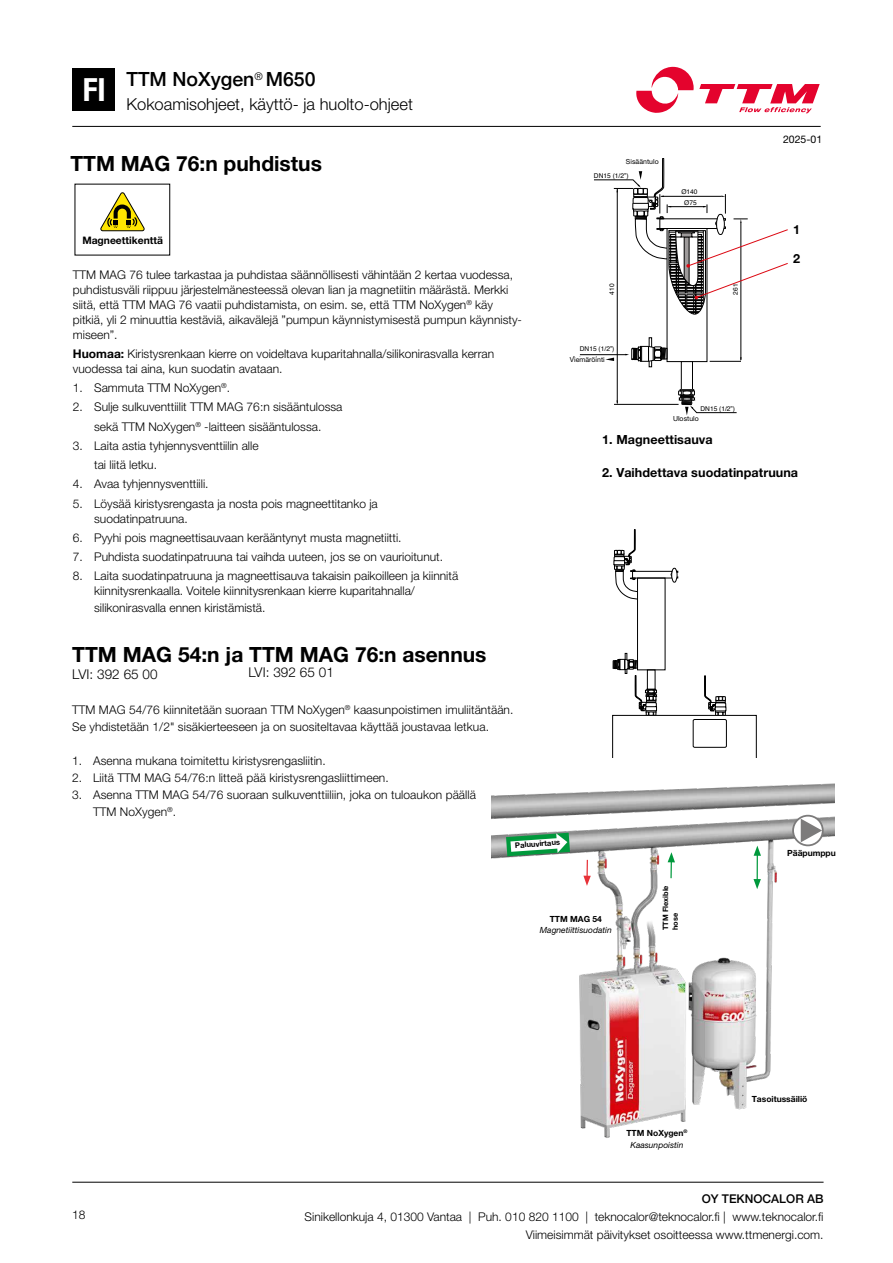
<style>
.page{position:relative;width:893px;height:1263px;background:#fff}
.page>*{position:absolute;margin:0;border:0;box-sizing:border-box;transform-origin:0 0}
.t1{font:700 condensed 31.95px "Helvetica Neue LT Pro";color:#fff}
.t2{font:700 21px "Helvetica Neue LT Pro";color:#000}
.t3{font:500 19.5px "Helvetica Neue";color:#000}
.t4{font:300 16.5px "Helvetica Neue LT Pro";color:#000}
.t5{font:300 13.5px "Helvetica Neue LT Pro";letter-spacing:.005em;color:#000}
.t6{font:700 12.6px "Helvetica Neue LT Pro";letter-spacing:.005em;color:#000}
.t7{font:300 12px/15px "Helvetica Neue LT Pro";color:#000}
.t8{font:300 12px/17px "Helvetica Neue LT Std";letter-spacing:.005em;color:#000}
.t9{font:500 12px "Helvetica Neue";color:#000}
.t10{font:300 12px "Helvetica Neue LT Pro";color:#000}
.t11{font:10.5px "Helvetica Neue LT Pro";color:#000}
.t12{font:700 10.35px "Helvetica Neue LT Pro";color:#000}
.t13{font:italic 8.55px/11.2px "Helvetica Neue LT Pro";color:#000;text-align:center}
.t14{font:700 8.55px "Helvetica Neue LT Pro";color:#000}
.t15{font:700 7.65px "Helvetica Neue LT Pro";color:#000}
.t16{font:700 7.35px/9.9px "Helvetica Neue LT Pro";color:#000}
.t17{font:6.9px "Helvetica Neue LT Pro";letter-spacing:.005em;color:#000}
.t18{font:6.6px "Helvetica";color:#000}
.s1{font-weight:700}
.s2{font-weight:700;font-style:normal}
</style>
<div class="page">
<div style="left:73px;top:68px;width:42px;height:43px;background:#000"></div>
<svg style="left:612px;top:529px;width:144px;height:229px"></svg>
<div style="left:693px;top:719px;width:33px;height:28px;background:#fff"></div>
<div style="left:693px;top:719px;width:33px;height:28px;border:1px solid #000"></div>
<svg style="left:580px;top:158px;width:208px;height:257px"></svg>
<svg style="left:100px;top:192px;width:45px;height:40px"></svg>
<img style="left:492px;top:783px;width:342px;height:355px">
<svg style="left:668px;top:852px;width:7px;height:26px"></svg>
<svg style="left:753px;top:846px;width:8px;height:43px"></svg>
<svg style="left:583px;top:860px;width:8px;height:26px"></svg>
<svg style="left:506px;top:833px;width:64px;height:23px"></svg>
<svg style="left:793px;top:816px;width:30px;height:29px"></svg>
<div style="left:792px;top:815px;width:32px;height:31px;border:2px solid #7c7b7b;border-radius:50%"></div>
<svg style="left:801px;top:819px;width:21px;height:23px"></svg>
<svg style="left:636px;top:67px;width:184px;height:46px"></svg>
<hr style="left:72px;top:126px;width:749px;height:1px;background:#000">
<hr style="left:72px;top:1182px;width:752px;height:1px;background:#000">
<h1 class="t1" style="left:83px;top:70px;width:25px">FI</h1>
<h3 class="t3" style="left:126px;top:63px;width:191px">TTM NoXygen<sup>®</sup> M650</h3>
<h3 class="t4" style="left:126px;top:94px;width:288px">Kokoamisohjeet, käyttö- ja huolto-ohjeet</h3>
<h2 class="t2" style="left:70px;top:151px;width:253px">TTM MAG 76:n puhdistus</h2>
<p class="t12" style="left:82px;top:234px;width:82px">Magneettikenttä</p>
<p class="t7" style="left:73px;top:267px;width:451px">TTM MAG 76 tulee tarkastaa ja puhdistaa säännöllisesti vähintään 2 kertaa vuodessa, puhdistusväli riippuu järjestelmänesteessä olevan lian ja magnetiitin määrästä. Merkki siitä, että TTM MAG 76 vaatii puhdistamista, on esim. se, että TTM NoXygen<sup>®</sup> käy pitkiä, yli 2 minuuttia kestäviä, aikavälejä ”pumpun käynnistymisestä pumpun käynnisty&shy;miseen”.</p>
<p class="t7" style="left:73px;top:346px;width:423px"><span class="s1">Huomaa:</span> Kiristysrenkaan kierre on voideltava kuparitahnalla/silikonirasvalla kerran vuodessa tai aina, kun suodatin avataan.</p>
<p class="t7" style="left:73px;top:380px;width:159px">1. Sammuta TTM NoXygen<sup>®</sup>.</p>
<p class="t7" style="left:73px;top:397px;width:271px;line-height:19.2px;text-align:center">2. Sulje sulkuventtiilit TTM MAG 76:n sisääntulossa sekä TTM NoXygen<sup>®</sup> -laitteen sisääntulossa.</p>
<p class="t7" style="left:94px;top:436px;width:166px;line-height:19.2px;text-indent:-21px">3. Laita astia tyhjennysventtiilin alle tai liitä letku.</p>
<p class="t7" style="left:73px;top:476px;width:137px">4. Avaa tyhjennysventtiili.</p>
<p class="t7" style="left:94px;top:496px;width:285px;text-indent:-21px">5. Löysää kiristysrengasta ja nosta pois magneettitanko ja suodatinpatruuna.</p>
<p class="t7" style="left:73px;top:530px;width:330px">6. Pyyhi pois magneettisauvaan kerääntynyt musta magnetiitti.</p>
<p class="t7" style="left:73px;top:549px;width:372px">7. Puhdista suodatinpatruuna tai vaihda uuteen, jos se on vaurioitunut.</p>
<p class="t7" style="left:94px;top:568px;width:366px;text-indent:-21px">8. Laita suodatinpatruuna ja magneettisauva takaisin paikoilleen ja kiinnitä kiinnitysrenkaalla. Voitele kiinnitysrenkaan kierre kuparitahnalla/</p>
<p class="t7" style="left:94px;top:600px;width:173px">silikonirasvalla ennen kiristämistä.</p>
<p class="t17" style="left:626px;top:157px;width:34px">Sisääntulo</p>
<p class="t18" style="left:637px;top:161px;width:8px">IN</p>
<p class="t18" style="left:594px;top:170px;width:36px">DN15 (1/2”)</p>
<p class="t18" style="left:607px;top:295px;width:13px;rotate:-90deg">410</p>
<p class="t18" style="left:580px;top:344px;width:36px">DN15 (1/2”)</p>
<p class="t18" style="left:572px;top:354px;width:35px">Avtappning</p>
<p class="t17" style="left:570px;top:355px;width:36px">Viemäröinti</p>
<p class="t18" style="left:681px;top:187px;width:18px">Ø140</p>
<p class="t18" style="left:684px;top:197px;width:14px">Ø75</p>
<p class="t18" style="left:730px;top:295px;width:13px;rotate:-90deg">261</p>
<p class="t18" style="left:700px;top:403px;width:36px">DN15 (1/2”)</p>
<p class="t17" style="left:673px;top:415px;width:27px">Ulostulo</p>
<p class="t18" style="left:684px;top:415px;width:10px">UT</p>
<p class="t6" style="left:602px;top:431px;width:112px">1. Magneettisauva</p>
<p class="t11" style="left:783px;top:133px;width:41px">2025-01</p>
<p class="t6" style="left:793px;top:222px;width:9px">1</p>
<p class="t6" style="left:793px;top:251px;width:9px">2</p>
<p class="t6" style="left:602px;top:465px;width:198px">2. Vaihdettava suodatinpatruuna</p>
<h2 class="t2" style="left:72px;top:641px;width:416px">TTM MAG 54:n ja TTM MAG 76:n asennus</h2>
<p class="t5" style="left:72px;top:666px;width:87px">LVI: 392 65 00</p>
<p class="t5" style="left:249px;top:664px;width:87px">LVI: 392 65 01</p>
<p class="t8" style="left:72px;top:701px;width:443px">TTM MAG 54/76 kiinnitetään suoraan TTM NoXygen<sup>®</sup> kaasunpoistimen imuliitäntään.<br>Se yhdistetään 1/2" sisäkierteeseen ja on suositeltavaa käyttää joustavaa letkua.</p>
<p class="t8" style="left:72px;top:752px;width:255px">1. Asenna mukana toimitettu kiristysrengasliitin.</p>
<p class="t8" style="left:72px;top:769px;width:318px">2. Liitä TTM MAG 54/76:n litteä pää kiristysrengasliittimeen.</p>
<p class="t8" style="left:93px;top:786px;width:384px;text-indent:-21px">3. Asenna TTM MAG 54/76 suoraan sulkuventtiiliin, joka on tuloaukon päällä<br>TTM NoXygen<sup>®</sup>.</p>
<p class="t15" style="left:515px;top:840px;width:47px;rotate:-4deg">Paluuvirtaus</p>
<p class="t14" style="left:787px;top:847px;width:50px">Pääpumppu</p>
<p class="t10" style="left:72px;top:1207px;width:15px">18</p>
<p class="t14" style="left:550px;top:914px;width:54px">TTM MAG 54</p>
<p class="t13" style="left:540px;top:924px;width:73px">Magnetiittisuodatin</p>
<p class="t16" style="left:660px;top:930px;width:46px;rotate:-90deg">TTM Flexible hose</p>
<p class="t13" style="left:626px;top:1127px;width:63px"><span class="s2">TTM NoXygen</span><sup>®<br></sup>Kaasunpoistin</p>
<p class="t14" style="left:752px;top:1093px;width:57px">Tasoitussäiliö</p>
<p class="t9" style="left:702px;top:1189px;width:123px">OY TEKNOCALOR AB</p>
<p class="t7" style="left:305px;top:1208px;width:520px;line-height:17.7px;text-align:right">Sinikellonkuja 4, 01300 Vantaa | Puh. 010 820 1100 | teknocalor@teknocalor.fi | www.teknocalor.fi<br>Viimeisimmät päivitykset osoitteessa www.ttmenergi.com.</p>
</div>
